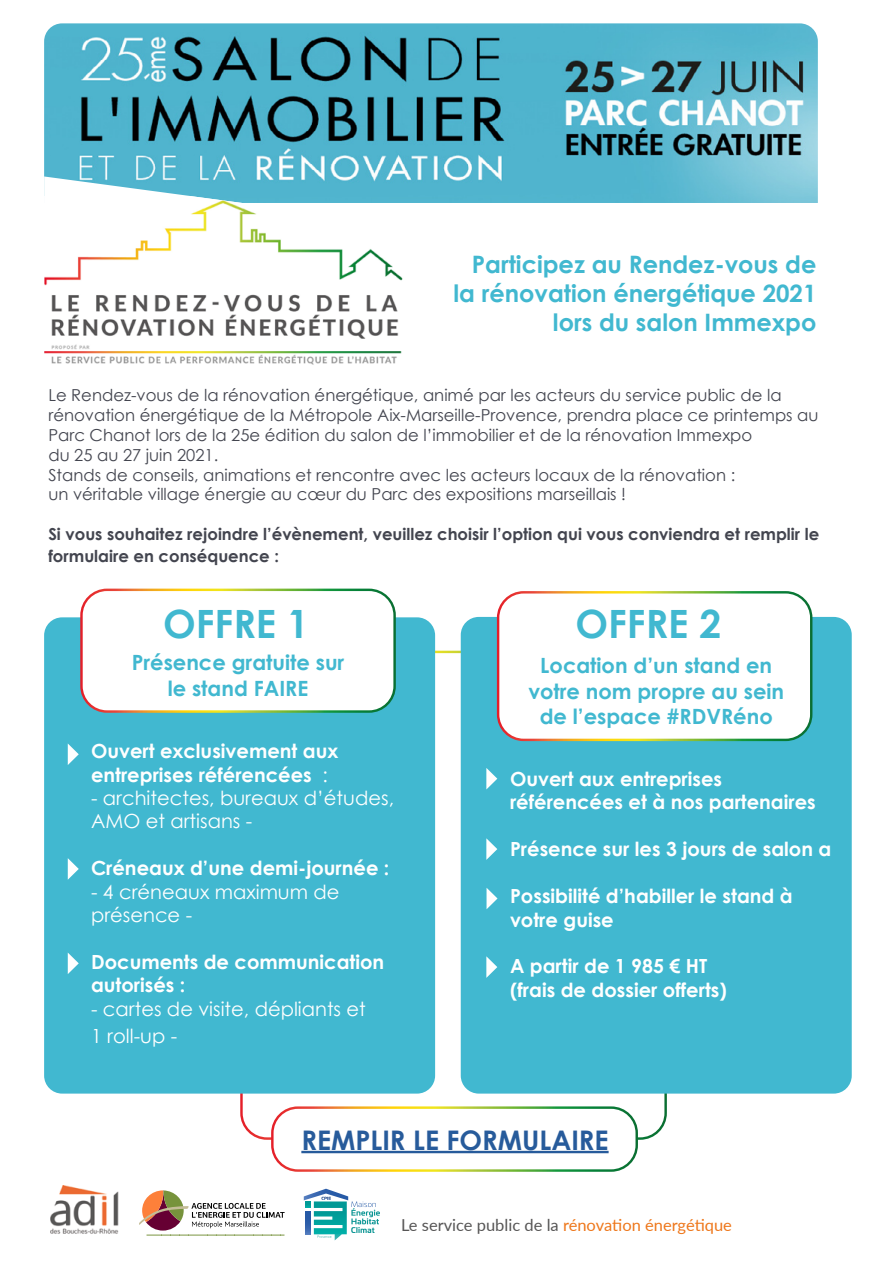
<style>
.page{position:relative;width:893px;height:1263px;background:#fff}
.page>*{position:absolute;margin:0;border:0;box-sizing:border-box;transform-origin:0 0}
.t1{font:700 39px "Century Gothic";color:#41b8d0}
.t2{font:700 27px "Century Gothic";color:#275b9b}
.t3{font:700 24px/28.8px "Century Gothic";color:#41b8d0;text-align:right}
.t4{font:700 21px/25.2px "Century Gothic";color:#41b8d0;text-align:center}
.t5{font:700 19.5px/23.4px "Century Gothic";color:#fff}
.t6{font:19.5px/23.4px "Century Gothic";color:#fff}
.t7{font:16.5px/19.8px "Century Gothic";color:#43454f}
.t8{font:700 16.5px/21.6px "Century Gothic";color:#43454f}
.t9{font:16.5px "Lato";color:#ee771b}
.s1{font-weight:400}
.s2{color:#575656}
</style>
<div class="page">
<div style="left:44px;top:617px;width:391px;height:476px;background:#41b8d0;border-radius:18px"></div>
<div style="left:81px;top:590px;width:314px;height:121px;background:#fff;border-radius:26px"></div>
<div style="left:80px;top:589px;width:316px;height:124px;border:2px solid #fff;border-radius:26px"></div>
<svg style="left:68px;top:744px;width:11px;height:21px"></svg>
<div style="left:461px;top:617px;width:391px;height:476px;background:#41b8d0;border-radius:18px"></div>
<div style="left:498px;top:592px;width:313px;height:148px;background:#fff;border-radius:26px"></div>
<div style="left:497px;top:591px;width:315px;height:150px;border:2px solid #fff;border-radius:26px"></div>
<div style="left:271px;top:1106px;width:367px;height:66px;border:2px solid #fff;border-radius:26px"></div>
<hr style="left:301px;top:1151px;width:308px;height:2px;background:#275b9b">
<img style="left:44px;top:23px;width:774px;height:180px">
<svg style="left:44px;top:176px;width:388px;height:27px;fill:#50b4ce"></svg>
<img style="left:44px;top:196px;width:379px;height:169px">
<svg style="left:487px;top:888px;width:10px;height:21px"></svg>
<svg style="left:486px;top:956px;width:11px;height:22px"></svg>
<svg style="left:486px;top:768px;width:11px;height:21px"></svg>
<svg style="left:68px;top:953px;width:11px;height:21px"></svg>
<svg style="left:68px;top:858px;width:11px;height:22px"></svg>
<svg style="left:486px;top:838px;width:11px;height:22px"></svg>
<svg style="left:304px;top:1189px;width:76px;height:51px"></svg>
<img style="left:50px;top:1185px;width:69px;height:49px">
<hr style="left:147px;top:1235px;width:137px;height:1px;background:#bfbfbf">
<svg style="left:139px;top:1190px;width:146px;height:40px"></svg>
<h3 class="t3" style="left:453px;top:249px;width:364px">Participez au Rendez-vous de la rénovation énergétique 2021 lors du salon Immexpo</h3>
<p class="t7" style="left:48px;top:385px;width:772px">Le Rendez-vous de la rénovation énergétique, animé par les acteurs du service public de la rénovation énergétique de la Métropole Aix-Marseille-Provence, prendra place ce printemps au Parc Chanot lors de la 25e édition du salon de l’immobilier et de la rénovation Immexpo<br>du 25 au 27 juin 2021.<br>Stands de conseils, animations et rencontre avec les acteurs locaux de la rénovation :<br>un véritable village énergie au cœur du Parc des expositions marseillais !</p>
<p class="t8" style="left:48px;top:523px;width:772px">Si vous souhaitez rejoindre l’évènement, veuillez choisir l’option qui vous conviendra et remplir le formulaire en conséquence :</p>
<h1 class="t1" style="left:163px;top:595px;width:147px">OFFRE 1</h1>
<p class="t4" style="left:132px;top:649px;width:214px">Présence gratuite sur le stand FAIRE</p>
<p class="t5" style="left:91px;top:738px;width:249px">Ouvert exclusivement aux entreprises référencées <span class="s1">:</span></p>
<p class="t6" style="left:91px;top:786px;width:305px">- architectes, bureaux d’études,<br>AMO et artisans -</p>
<p class="t5" style="left:91px;top:855px;width:300px">Créneaux d’une demi-journée :</p>
<p class="t6" style="left:91px;top:879px;width:250px">- 4 créneaux maximum de présence -</p>
<p class="t5" style="left:91px;top:949px;width:295px">Documents de communication autorisés :</p>
<p class="t6" style="left:91px;top:995px;width:276px;line-height:27px">- cartes de visite, dépliants et<br>1 roll-up -</p>
<h1 class="t1" style="left:575px;top:594px;width:147px">OFFRE 2</h1>
<p class="t4" style="left:528px;top:652px;width:257px">Location d’un stand en votre nom propre au sein de l’espace #RDVRéno</p>
<p class="t5" style="left:510px;top:766px;width:307px">Ouvert aux entreprises référencées et à nos partenaires</p>
<p class="t5" style="left:510px;top:837px;width:323px">Présence sur les 3 jours de salon a</p>
<p class="t5" style="left:510px;top:883px;width:284px">Possibilité d’habiller le stand à votre guise</p>
<p class="t5" style="left:510px;top:954px;width:218px">A partir de 1 985 € HT (frais de dossier offerts)</p>
<h2 class="t2" style="left:301px;top:1119px;width:309px">REMPLIR LE FORMULAIRE</h2>
<p class="t9" style="left:401px;top:1213px;width:332px"><span class="s2">Le service public de la</span> rénovation énergétique</p>
</div>
